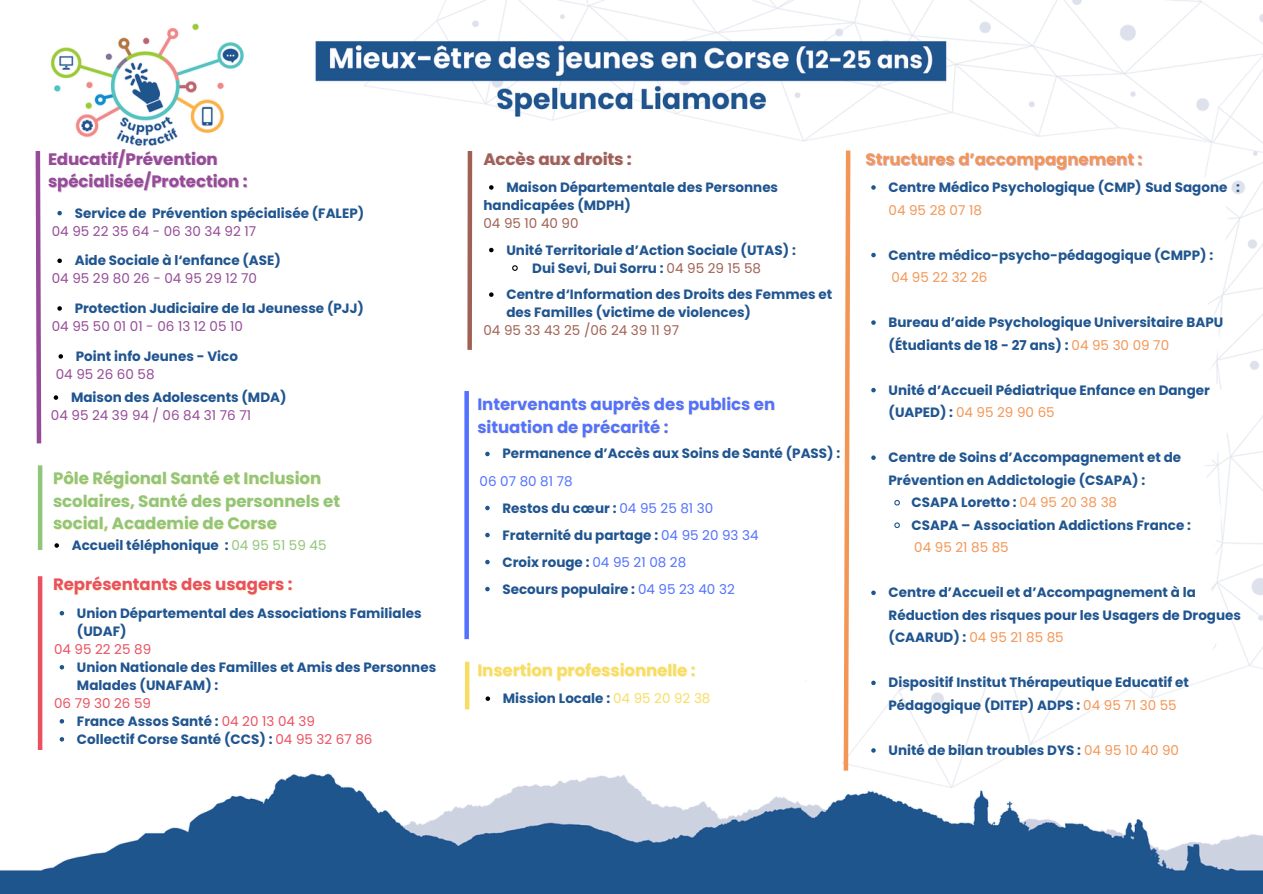
<style>
.page{position:relative;width:1263px;height:894px;background:#fff}
.page>*{position:absolute;margin:0;border:0;box-sizing:border-box;transform-origin:0 0}
.t1{font:700 16.5px/22.5px "Poppins";color:#91c579}
.t2{font:700 16.5px "Poppins";color:#5271ff}
.t3{font:700 16.5px "Poppins";color:#954b97}
.t4{font:700 16.5px "Poppins";color:#f39655}
.t5{font:700 16.5px "Poppins";color:#f8dd64}
.t6{font:700 16.5px "Poppins";color:#ea5160}
.t7{font:700 16.5px "Poppins";color:#a06154}
.t8{font:700 13.5px/22.5px "Poppins";color:#205590}
.t9{font:13.5px "Poppins";color:#954b97}
.t10{font:13.5px "Poppins";color:#a06154}
.t11{font:13.5px "Poppins";color:#ea5160}
.t12{font:13.5px "Poppins";color:#f39655}
.t13{font:13.5px "Poppins";color:#5271ff}
.s1{font-weight:400;color:#91c579}
.s2{font-weight:400;color:#ea5160}
.s3{font-weight:400;color:#a06154}
.s4{font-weight:400;color:#f39655}
.s5{font-weight:400;color:#5271ff}
.s6{font-weight:400;color:#f8dd64}
</style>
<div class="page">
<img style="left:0;top:0;width:1263px;height:893px">
<svg style="left:57px;top:211px;width:5px;height:4px"></svg>
<svg style="left:57px;top:258px;width:5px;height:5px"></svg>
<svg style="left:57px;top:306px;width:5px;height:4px"></svg>
<svg style="left:33px;top:146px;width:10px;height:302px"></svg>
<hr style="left:465px;top:661px;width:4px;height:48px;background:#f8dd64">
<svg style="left:486px;top:696px;width:4px;height:4px"></svg>
<svg style="left:60px;top:610px;width:4px;height:5px"></svg>
<svg style="left:60px;top:664px;width:4px;height:5px"></svg>
<svg style="left:60px;top:718px;width:4px;height:5px"></svg>
<svg style="left:60px;top:736px;width:4px;height:5px"></svg>
<hr style="left:38px;top:576px;width:4px;height:173px;background:#ea5160">
<div style="left:464px;top:391px;width:5px;height:248px;background:#5271ff"></div>
<div style="left:467px;top:151px;width:5px;height:199px;background:#a06154"></div>
<svg style="left:489px;top:185px;width:5px;height:5px"></svg>
<svg style="left:489px;top:248px;width:5px;height:4px"></svg>
<svg style="left:511px;top:264px;width:8px;height:8px"></svg>
<svg style="left:489px;top:292px;width:5px;height:5px"></svg>
<svg style="left:485px;top:451px;width:5px;height:5px"></svg>
<svg style="left:485px;top:505px;width:5px;height:5px"></svg>
<svg style="left:485px;top:532px;width:5px;height:5px"></svg>
<svg style="left:485px;top:559px;width:5px;height:5px"></svg>
<svg style="left:485px;top:586px;width:5px;height:5px"></svg>
<svg style="left:841px;top:146px;width:12px;height:629px"></svg>
<svg style="left:871px;top:185px;width:5px;height:5px"></svg>
<svg style="left:871px;top:253px;width:5px;height:4px"></svg>
<svg style="left:871px;top:320px;width:5px;height:5px"></svg>
<svg style="left:871px;top:388px;width:5px;height:4px"></svg>
<svg style="left:871px;top:455px;width:5px;height:5px"></svg>
<svg style="left:893px;top:499px;width:8px;height:7px"></svg>
<svg style="left:893px;top:521px;width:8px;height:7px"></svg>
<svg style="left:871px;top:590px;width:5px;height:5px"></svg>
<svg style="left:871px;top:680px;width:5px;height:5px"></svg>
<svg style="left:871px;top:748px;width:5px;height:4px"></svg>
<svg style="left:59px;top:354px;width:4px;height:4px"></svg>
<svg style="left:54px;top:395px;width:4px;height:4px"></svg>
<hr style="left:38px;top:465px;width:4px;height:85px;background:#91c579">
<svg style="left:54px;top:543px;width:5px;height:4px"></svg>
<h1 class="t3" style="left:48px;top:147px;width:171px">Educatif/Prévention</h1>
<p class="t3" style="left:48px;top:170px;width:201px">spécialisée/Protection :</p>
<p class="t8" style="left:75px;top:201px;width:291px">Service de Prévention spécialisée (FALEP)</p>
<p class="t9" style="left:52px;top:221px;width:206px">04 95 22 35 64 - 06 30 34 92 17</p>
<p class="t8" style="left:75px;top:249px;width:208px">Aide Sociale à l‘enfance (ASE)</p>
<p class="t9" style="left:52px;top:269px;width:207px">04 95 29 80 26 - 04 95 29 12 70</p>
<p class="t8" style="left:75px;top:297px;width:291px">Protection Judiciaire de la Jeunesse (PJJ)</p>
<p class="t9" style="left:52px;top:317px;width:193px">04 95 50 01 01 - 06 13 12 05 10</p>
<p class="t8" style="left:76px;top:345px;width:164px">Point info Jeunes - Vico</p>
<p class="t9" style="left:56px;top:364px;width:100px">04 95 26 60 58</p>
<p class="t8" style="left:71px;top:386px;width:217px">Maison des Adolescents (MDA)</p>
<p class="t9" style="left:51px;top:406px;width:202px">04 95 24 39 94 / 06 84 31 76 71</p>
<p class="t1" style="left:53px;top:467px;width:288px">Pôle Régional Santé et Inclusion scolaires, Santé des personnels et social, Academie de Corse</p>
<p class="t8" style="left:72px;top:534px;width:256px">Accueil téléphonique : <span class="s1">04 95 51 59 45</span></p>
<p class="t6" style="left:53px;top:573px;width:241px">Représentants des usagers :</p>
<h1 class="t8" style="left:77px;top:603px;width:346px;line-height:18px">Union Départemental des Associations Familiales (UDAF)</h1>
<p class="t11" style="left:54px;top:639px;width:99px">04 95 22 25 89</p>
<p class="t8" style="left:77px;top:657px;width:361px;line-height:18px">Union Nationale des Familles et Amis des Personnes<br>Malades (UNAFAM) :</p>
<p class="t11" style="left:54px;top:693px;width:99px">06 79 30 26 59</p>
<p class="t8" style="left:77px;top:709px;width:240px">France Assos Santé : <span class="s2">04 20 13 04 39</span></p>
<p class="t8" style="left:77px;top:727px;width:297px">Collectif Corse Santé (CCS) : <span class="s2">04 95 32 67 86</span></p>
<h1 class="t7" style="left:483px;top:147px;width:150px">Accès aux droits :</h1>
<p class="t4" style="left:866px;top:148px;width:278px">Structures d’accompagnement :</p>
<p class="t8" style="left:506px;top:176px;width:273px">Maison Départementale des Personnes</p>
<p class="t8" style="left:483px;top:194px;width:149px">handicapées (MDPH)</p>
<p class="t10" style="left:483px;top:214px;width:97px">04 95 10 40 90</p>
<p class="t8" style="left:506px;top:238px;width:291px">Unité Territoriale d’Action Sociale (UTAS) :</p>
<p class="t8" style="left:532px;top:256px;width:230px">Dui Sevi, Dui Sorru : <span class="s3">04 95 29 15 58</span></p>
<p class="t8" style="left:506px;top:285px;width:327px;line-height:18px">Centre d‘Information des Droits des Femmes et des Familles (victime de violences)</p>
<p class="t10" style="left:483px;top:321px;width:197px">04 95 33 43 25 /06 24 39 11 97</p>
<h1 class="t8" style="left:888px;top:176px;width:353px">Centre Médico Psychologique (CMP) Sud Sagone :<br><span class="s4">04 95 28 07 18</span></h1>
<p class="t8" style="left:888px;top:243px;width:326px">Centre médico-psycho-pédagogique (CMPP) :</p>
<p class="t12" style="left:891px;top:268px;width:97px">04 95 22 32 26</p>
<p class="t8" style="left:888px;top:311px;width:336px">Bureau d’aide Psychologique Universitaire BAPU (Étudiants de 18 - 27 ans) : <span class="s4">04 95 30 09 70</span></p>
<p class="t8" style="left:888px;top:378px;width:323px">Unité d’Accueil Pédiatrique Enfance en Danger (UAPED) : <span class="s4">04 95 29 90 65</span></p>
<p class="t8" style="left:888px;top:446px;width:294px">Centre de Soins d’Accompagnement et de<br>Prévention en Addictologie (CSAPA) :</p>
<h1 class="t8" style="left:911px;top:491px;width:207px">CSAPA Loretto : <span class="s4">04 95 20 38 38</span></h1>
<p class="t8" style="left:911px;top:513px;width:281px">CSAPA – Association Addictions France :</p>
<p class="t12" style="left:914px;top:538px;width:96px">04 95 21 85 85</p>
<p class="t8" style="left:888px;top:581px;width:354px">Centre d’Accueil et d’Accompagnement à la<br>Réduction des risques pour les Usagers de Drogues (CAARUD) : <span class="s4">04 95 21 85 85</span></p>
<p class="t8" style="left:888px;top:671px;width:302px">Dispositif Institut Thérapeutique Educatif et<br>Pédagogique (DITEP) ADPS : <span class="s4">04 95 71 30 55</span></p>
<p class="t8" style="left:888px;top:738px;width:292px">Unité de bilan troubles DYS : <span class="s4">04 95 10 40 90</span></p>
<p class="t2" style="left:477px;top:393px;width:299px">Intervenants auprès des publics en</p>
<p class="t2" style="left:477px;top:415px;width:193px">situation de précarité :</p>
<p class="t8" style="left:502px;top:442px;width:339px">Permanence d’Accès aux Soins de Santé (PASS) :</p>
<p class="t13" style="left:480px;top:471px;width:95px">06 07 80 81 78</p>
<p class="t8" style="left:502px;top:496px;width:212px">Restos du cœur : <span class="s5">04 95 25 81 30</span></p>
<p class="t8" style="left:502px;top:523px;width:258px">Fraternité du partage : <span class="s5">04 95 20 93 34</span></p>
<p class="t8" style="left:502px;top:550px;width:185px">Croix rouge : <span class="s5">04 95 21 08 28</span></p>
<p class="t8" style="left:502px;top:577px;width:234px">Secours populaire : <span class="s5">04 95 23 40 32</span></p>
<h1 class="t5" style="left:477px;top:658px;width:220px">Insertion professionnelle :</h1>
<p class="t8" style="left:503px;top:687px;width:209px">Mission Locale : <span class="s6">04 95 20 92 38</span></p>
</div>
